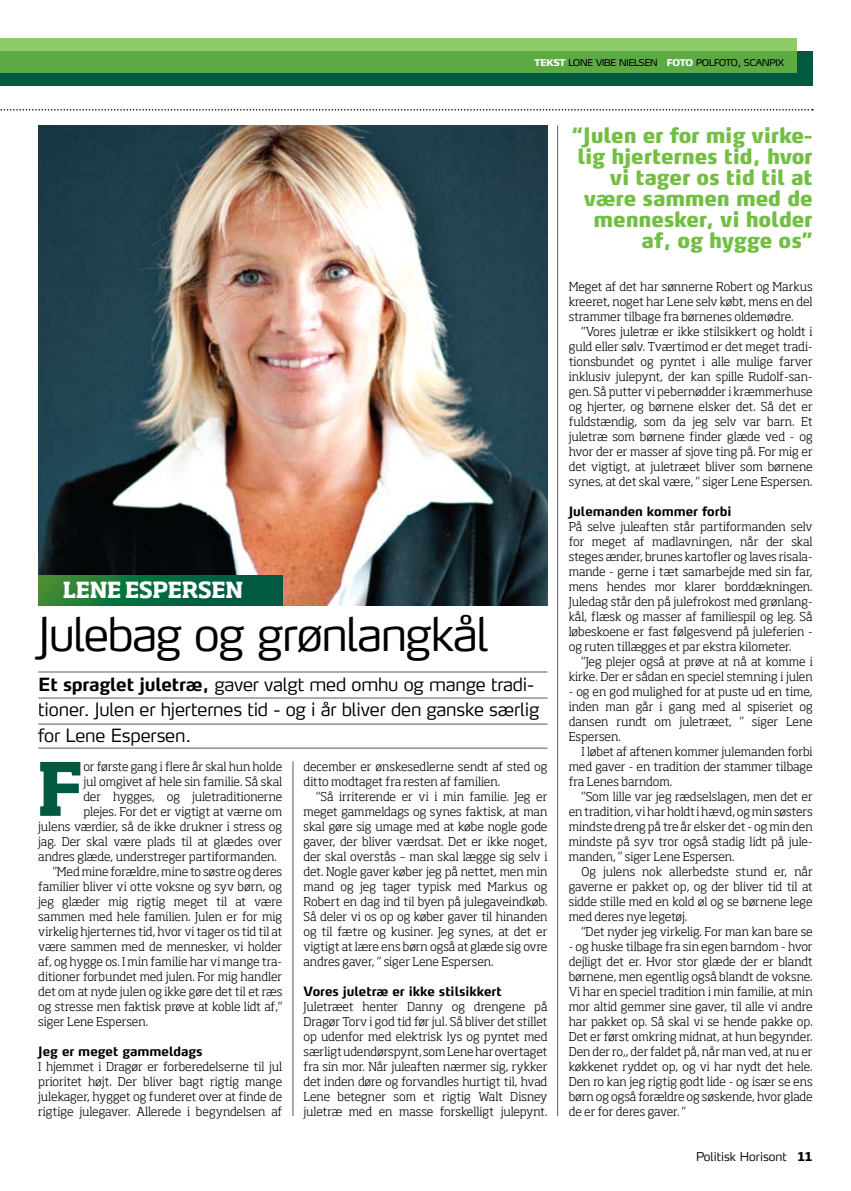
<style>
.page{position:relative;width:851px;height:1191px;background:#fff}
.page>*{position:absolute;margin:0;border:0;box-sizing:border-box;transform-origin:0 0}
.t1{font:700 72.6px "Soho Std";color:#005940}
.t2{font:300 45.75px "Max LF";letter-spacing:-.035em;color:#000}
.t3{font:700 21.9px "Soho Std";color:#fff}
.t4{font:900 21px/21px "Max LF";letter-spacing:-.01em;color:#72bf44;text-align:right}
.t5{font:300 18px/25.5px "Max LF";letter-spacing:-.01em;color:#000}
.t6{font:700 12.75px "Max LF";color:#000}
.t7{font:300 12px/15px "Soho Std";letter-spacing:-.005em;color:#000;text-align:justify}
.t8{font:12px "Max LF Light SC";letter-spacing:-.06em;color:#000}
.t9{font:300 12px "Max TF";color:#000}
.s1{font-family:"Max LF Bold SC";color:#fff}
.s2{font-weight:700}
.s3{font-family:"Soho Std";font-weight:700}
</style>
<div class="page">
<svg style="left:0;top:109px;width:812px;height:2px"></svg>
<div style="left:0;top:51px;width:812px;height:34px;background:#005940"></div>
<svg style="left:0;top:38px;width:796px;height:34px;background:#6eb651"></svg>
<img style="left:38px;top:126px;width:509px;height:480px">
<hr style="left:38px;top:698px;width:509px;height:1px;background:#58595b">
<hr style="left:38px;top:671px;width:509px;height:1px;background:#58595b">
<hr style="left:38px;top:724px;width:509px;height:1px;background:#58595b">
<hr style="left:38px;top:748px;width:509px;height:1px;background:#58595b">
<svg style="left:38px;top:576px;width:244px;height:30px;background:#0e6d3c"></svg>
<hr style="left:292px;top:761px;width:1px;height:355px;background:#58595b">
<hr style="left:557px;top:126px;width:1px;height:990px;background:#58595b">
<p class="t8" style="left:534px;top:54px;width:251px"><span class="s1">TEKST</span> lone vibe nielsen <span class="s1">FOTO</span> polfoto, scanpix</p>
<h3 class="t3" style="left:63px;top:576px;width:78px">LENEESPERSE</h3>
<h3 class="t3" style="left:225px;top:576px;width:19px">N</h3>
<h2 class="t2" style="left:38px;top:605px;width:452px">Julebag og grønlangkål</h2>
<h3 class="t5" style="left:38px;top:671px;width:502px"><span class="s2">Et spraglet juletræ,</span> gaver valgt med omhu og mange tradi&shy;tioner. Julen er hjerternes tid - og i år bliver den ganske særlig for Lene Espersen.</h3>
<h1 class="t1" style="left:37px;top:742px;width:48px">F</h1>
<p class="t7" style="left:83px;top:758px;width:200px">or første gang i flere år skal hun holde</p>
<p class="t7" style="left:83px;top:773px;width:200px">jul omgivet af hele sin familie. Så skal</p>
<p class="t7" style="left:83px;top:788px;width:200px">der hygges, og juletraditionerne</p>
<p class="t7" style="left:83px;top:803px;width:200px">plejes. For det er vigtigt at værne om</p>
<p class="t7" style="left:38px;top:818px;width:245px">julens værdier, så de ikke drukner i stress og</p>
<p class="t7" style="left:38px;top:833px;width:245px">jag. Der skal være plads til at glædes over</p>
<p class="t7" style="left:38px;top:848px;width:240px">andres glæde, understreger partiformanden.</p>
<p class="t7" style="left:53px;top:863px;width:231px">”Med mine forældre, mine to søstre og deres</p>
<p class="t7" style="left:38px;top:878px;width:245px">familier bliver vi otte voksne og syv børn, og</p>
<p class="t7" style="left:38px;top:893px;width:245px">jeg glæder mig rigtig meget til at være</p>
<p class="t7" style="left:38px;top:908px;width:245px">sammen med hele familien. Julen er for mig</p>
<p class="t7" style="left:38px;top:923px;width:245px">virkelig hjerternes tid, hvor vi tager os tid til at</p>
<p class="t7" style="left:38px;top:938px;width:245px">være sammen med de mennesker, vi holder</p>
<p class="t7" style="left:38px;top:953px;width:245px">af, og hygge os. I min familie har vi mange tra-</p>
<p class="t7" style="left:38px;top:968px;width:245px">ditioner forbundet med julen. For mig handler</p>
<p class="t7" style="left:38px;top:983px;width:245px">det om at nyde julen og ikke gøre det til et ræs</p>
<p class="t7" style="left:38px;top:998px;width:245px">og stresse men faktisk prøve at koble lidt af,”</p>
<p class="t7" style="left:38px;top:1013px;width:111px">siger Lene Espersen.</p>
<p class="t6" style="left:38px;top:1043px;width:166px">Jeg er meget gammeldags</p>
<p class="t7" style="left:38px;top:1058px;width:245px">I hjemmet i Dragør er forberedelserne til jul prioritet højt. Der bliver bagt rigtig mange julekager, hygget og funderet over at finde de rigtige julegaver. Allerede i begyndelsen af</p>
<p class="t7" style="left:303px;top:758px;width:245px">december er ønskesedlerne sendt af sted og ditto modtaget fra resten af familien.</p>
<p class="t7" style="left:303px;top:788px;width:245px;text-indent:13px">“Så irriterende er vi i min familie. Jeg er meget gammeldags og synes faktisk, at man skal gøre sig umage med at købe nogle gode gaver, der bliver værdsat. Det er ikke noget, der skal overstås – man skal lægge sig selv i det. Nogle gaver køber jeg på nettet, men min mand og jeg tager typisk med Markus og Robert en dag ind til byen på julegaveindkøb.<br>Så deler vi os op og køber gaver til hinanden og til fætre og kusiner. Jeg synes, at det er vigtigt at lære ens børn også at glæde sig ovre andres gaver, ” siger Lene Espersen.</p>
<p class="t6" style="left:303px;top:983px;width:200px">Vores juletræ er ikke stilsikkert</p>
<p class="t7" style="left:303px;top:998px;width:245px">Juletræet henter Danny og drengene på Dragør Torv i god tid før jul. Så bliver det stillet op udenfor med elektrisk lys og pyntet med særligt udendørspynt, som Lene har overtaget fra sin mor. Når juleaften nærmer sig, rykker det inden døre og forvandles hurtigt til, hvad Lene betegner som et rigtig Walt Disney juletræ med en masse forskelligt julepynt.</p>
<h3 class="t4" style="left:572px;top:124px;width:242px">“Julen er for mig virke&shy;lig hjerternes tid, hvor vi tager os tid til at være sammen med de mennesker, vi holder af, og hygge os”</h3>
<p class="t7" style="left:568px;top:278px;width:245px">Meget af det har sønnerne Robert og Markus kreeret, noget har Lene selv købt, mens en del strammer tilbage fra børnenes oldemødre.</p>
<p class="t7" style="left:568px;top:323px;width:245px;text-indent:13px">”Vores juletræ er ikke stilsikkert og holdt i guld eller sølv. Tværtimod er det meget tradi&shy;tionsbundet og pyntet i alle mulige farver inklusiv julepynt, der kan spille Rudolf-san&shy;gen. Så putter vi pebernødder i kræmmerhuse og hjerter, og børnene elsker det. Så det er fuldstændig, som da jeg selv var barn. Et juletræ som børnene finder glæde ved - og hvor der er masser af sjove ting på. For mig er det vigtigt, at juletræet bliver som børnene synes, at det skal være, ” siger Lene Espersen.</p>
<p class="t6" style="left:568px;top:503px;width:164px">Julemanden kommer forbi</p>
<p class="t7" style="left:568px;top:518px;width:245px">På selve juleaften står partiformanden selv for meget af madlavningen, når der skal steges ænder, brunes kartofler og laves risala&shy;mande - gerne i tæt samarbejde med sin far, mens hendes mor klarer borddækningen.<br>Juledag står den på julefrokost med grønlang&shy;kål, flæsk og masser af familiespil og leg. Så løbeskoene er fast følgesvend på juleferien - og ruten tillægges et par ekstra kilometer.</p>
<p class="t7" style="left:568px;top:653px;width:245px;text-align:right">”Jeg plejer også at prøve at nå at komme i kirke. Der er sådan en speciel stemning i julen</p>
<p class="t7" style="left:568px;top:683px;width:245px">- og en god mulighed for at puste ud en time, inden man går i gang med al spiseriet og dansen rundt om juletræet, ” siger Lene Espersen.</p>
<p class="t7" style="left:568px;top:743px;width:245px;text-indent:13px">I løbet af aftenen kommer julemanden forbi med gaver - en tradition der stammer tilbage fra Lenes barndom.</p>
<p class="t7" style="left:568px;top:788px;width:245px;text-indent:13px">”Som lille var jeg rædselslagen, men det er en tradition, vi har holdt i hævd, og min søsters mindste dreng på tre år elsker det - og min den mindste på syv tror også stadig lidt på jule&shy;manden, ” siger Lene Espersen.</p>
<p class="t7" style="left:568px;top:863px;width:245px;text-indent:13px">Og julens nok allerbedste stund er, når gaverne er pakket op, og der bliver tid til at sidde stille med en kold øl og se børnene lege med deres nye legetøj.</p>
<p class="t7" style="left:581px;top:923px;width:233px">“Det nyder jeg virkelig. For man kan bare se</p>
<p class="t7" style="left:568px;top:938px;width:245px">- og huske tilbage fra sin egen barndom - hvor dejligt det er. Hvor stor glæde der er blandt børnene, men egentlig også blandt de voksne.<br>Vi har en speciel tradition i min familie, at min mor altid gemmer sine gaver, til alle vi andre har pakket op. Så skal vi se hende pakke op.<br>Det er først omkring midnat, at hun begynder.<br>Den der ro,, der faldet på, når man ved, at nu er køkkenet ryddet op, og vi har nydt det hele.<br>Den ro kan jeg rigtig godt lide - og især se ens børn og også forældre og søskende, hvor glade de er for deres gaver. ”</p>
<p class="t9" style="left:696px;top:1149px;width:118px">Politisk Horisont <span class="s3">11</span></p>
</div>
